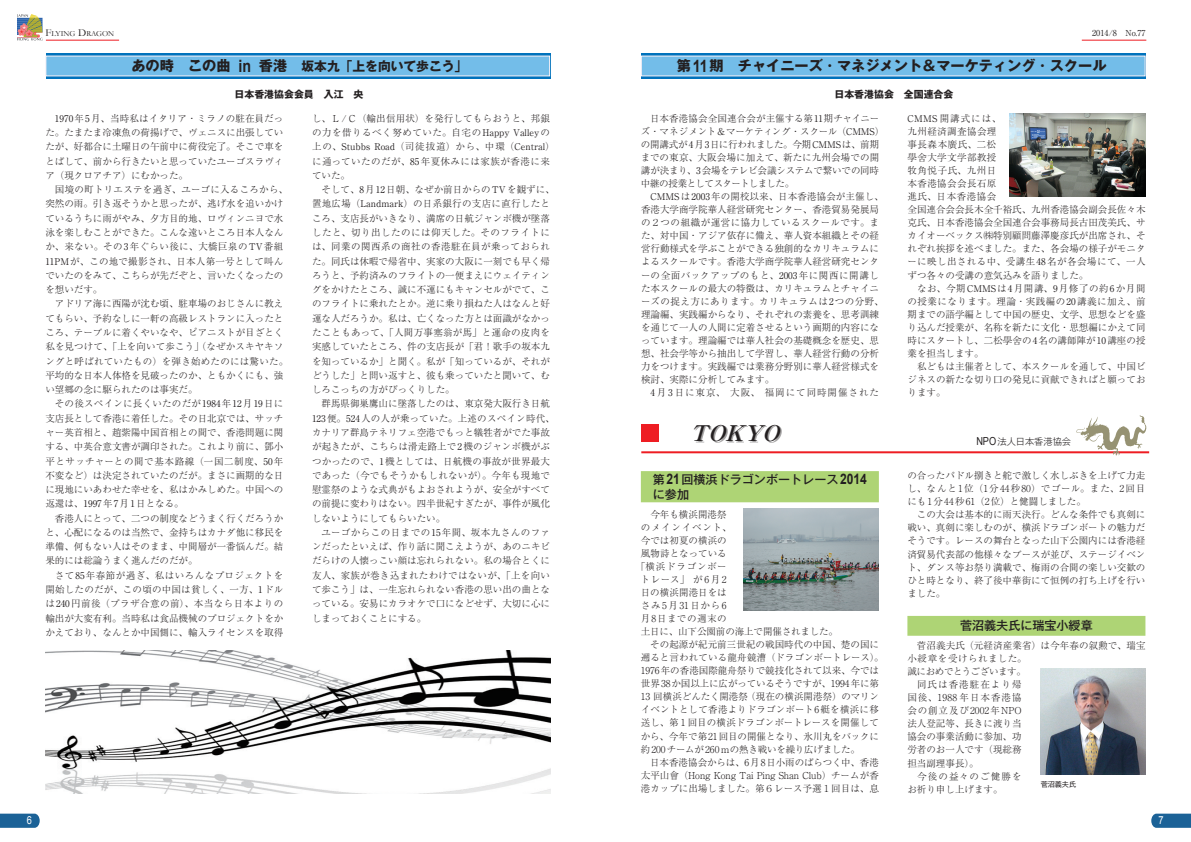
<style>
.page{position:relative;width:1191px;height:842px;background:#fff}
.page>*{position:absolute;margin:0;border:0;box-sizing:border-box;transform-origin:0 0}
.t1{font:italic 700 21.6px "Ryumin Pro";color:#231f20;scale:1.04 1}
.t2{font:700 14.2px "Gothic MB101 Pro";color:#231f20}
.t3{font:700 12.8px "Gothic MB101 Pro";color:#231f20}
.t4{font:500 12px/14.9px "Gothic MB101 Pro";color:#231f20}
.t5{font:11.1px "Arial";color:#fff;scale:.83 1}
.t6{font:700 9.9px "Gothic MB101 Pro";color:#231f20}
.t7{font:300 9.5px/14.3px "Ryumin Pro";color:#231f20}
.t8{font:300 9.5px/14.3px "Ryumin Pro";letter-spacing:.035em;color:#231f20}
.t9{font:300 9.5px "Ryumin Pro";letter-spacing:-.02em;color:#231f20}
.t10{font:300 9.5px "Ryumin Pro";letter-spacing:.02em;color:#231f20}
.t11{font:300 9.5px "Ryumin Pro";letter-spacing:.1em;color:#231f20}
.t12{font:300 9.5px "Ryumin Pro";letter-spacing:.08em;color:#231f20}
.t13{font:300 9.5px "Ryumin Pro";letter-spacing:.15em;color:#231f20}
.t14{font:300 9.5px "Ryumin Pro";letter-spacing:.115em;color:#231f20}
.t15{font:300 9.5px "Ryumin Pro";letter-spacing:.055em;color:#231f20}
.t16{font:9.2px "Ryumin Pro";color:#231f20}
.t17{font:300 9.2px "Gothic MB101 Pro";color:#231f20}
.t18{font:8.2px "Ryumin Pro";color:#231f20}
.t19{font:7.8px "Garamond";color:#231f20}
.t20{font:7.1px "Gothic MB101 Pro";color:#231f20}
.s1{font-size:10.6px}
.s2{font-size:14.2px}
.s3{font-family:"Arial";font-size:17px}
.s4{font-family:"Gothic MB101 Pro De"}
.s5{font-weight:400;font-size:9.2px}
.s6{font-weight:300;font-size:9.5px}
.s7{font-family:"Arial";font-weight:700;font-size:14.5px}
.s8{font-family:"Arial";font-weight:400;font-size:11.1px}
</style>
<div class="page">
<hr style="left:46px;top:40px;width:73px;height:1px;background:#ee1d23">
<svg style="left:17px;top:14px;width:26px;height:27px"></svg>
<hr style="left:1081px;top:40px;width:65px;height:1px;background:#ee1d23">
<svg style="left:1151px;top:814px;width:40px;height:14px"></svg>
<svg style="left:0;top:814px;width:40px;height:14px"></svg>
<svg style="left:46px;top:53px;width:504px;height:26px;background:#2384c4"></svg>
<div style="left:45px;top:56px;width:505px;height:20px;background:#73bde9"></div>
<img style="left:45px;top:651px;width:505px;height:143px">
<svg style="left:641px;top:53px;width:504px;height:26px;background:#2384c4"></svg>
<div style="left:641px;top:56px;width:504px;height:20px;background:#73bde9"></div>
<img style="left:1009px;top:113px;width:136px;height:84px">
<div style="left:641px;top:471px;width:238px;height:31px;background:#aed475"></div>
<div style="left:907px;top:616px;width:238px;height:20px;background:#aed475"></div>
<img style="left:743px;top:508px;width:135px;height:102px">
<img style="left:1040px;top:669px;width:105px;height:105px">
<div style="left:695px;top:426px;width:87px;height:16px;background:#231f20;opacity:.4"></div>
<hr style="left:641px;top:451px;width:508px;height:2px;background:#ee1d23">
<svg style="left:1076px;top:415px;width:71px;height:41px"></svg>
<div style="left:641px;top:425px;width:17px;height:17px;background:#ee1d23"></div>
<p class="t19" style="left:45px;top:28px;width:70px"><span class="s1">F</span>LYING <span class="s1">D</span>RAGON</p>
<p class="t18" style="left:1092px;top:26px;width:55px">2014/8 No.77</p>
<h3 class="t3" style="left:131px;top:55px;width:337px"><span class="s2">あの時　この曲</span> <span class="s3">in</span> <span class="s2">香港　</span>坂本九<span class="s4">「</span>上を向いて歩こう<span class="s4">」</span></h3>
<p class="t6" style="left:234px;top:86px;width:130px">日本香港協会会員　入江　央</p>
<p class="t7" style="left:45px;top:110px;width:244px;text-indent:10px"><span class="s5">1970</span>年<span class="s5">5</span>月、当時私はイタリア・ミラノの駐在員だった。たまたま冷凍魚の荷揚げで、ヴェニスに出張していたが、好都合に土曜日の午前中に荷役完了。そこで車をとばして、前から行きたいと思っていたユーゴスラヴィア（現クロアチア）にむかった。<br>　国境の町トリエステを過ぎ、ユーゴに入るころから、突然の雨。引き返そうかと思ったが、逃げ水を追いかけているうちに雨がやみ、夕方目的地、ロヴィンニヨで水泳を楽しむことができた。こんな遠いところ日本人なんか、来ない。その<span class="s5">3</span>年ぐらい後に、大橋巨泉の<span class="s5">TV</span>番組<br><span class="s5">11PM</span>が、この地で撮影され、日本人第一号として叫んでいたのをみて、こちらが先だぞと、言いたくなったのを想いだす。<br>　アドリア海に西陽が沈む頃、駐車場のおじさんに教えてもらい、予約なしに一軒の高級レストランに入ったところ、テーブルに着くやいなや、ピアニストが目ざとく私を見つけて、「上を向いて歩こう」（なぜかスキヤキソングと呼ばれていたもの）を弾き始めたのには驚いた。平均的な日本人体格を見破ったのか、ともかくにも、強い望郷の念に駆られたのは事実だ。<br>　その後スペインに長くいたのだが<span class="s5">1984</span>年<span class="s5">12</span>月<span class="s5">19</span>日に支店長として香港に着任した。その日北京では、サッチャー英首相と、趙紫陽中国首相との間で、香港問題に関する、中英合意文書が調印された。これより前に、鄧小平とサッチャーとの間で基本路線（一国二制度、<span class="s5">50</span>年不変など）は決定されていたのだが。まさに画期的な日に現地にいあわせた幸せを、私はかみしめた。中国への返還は、<span class="s5">1997</span>年<span class="s5">7</span>月<span class="s5">1</span>日となる。<br>　香港人にとって、二つの制度などうまく行くだろうかと、心配になるのは当然で、金持ちはカナダ他に移民を準備、何もない人はそのまま、中間層が一番悩んだ。結果的には総論うまく進んだのだが。<br>　さて<span class="s5">85</span>年春節が過ぎ、私はいろんなプロジェクトを開始したのだが、この頃の中国は貧しく、一方、<span class="s5">1</span>ドルは<span class="s5">240</span>円前後（プラザ合意の前）、本当なら日本よりの輸出が大変有利。当時私は食品機械のプロジェクトをかかえており、なんとか中国側に、輸入ライセンスを取得</p>
<p class="t8" style="left:312px;top:110px;width:239px">し、Ｌ<span class="s5">/</span>Ｃ（輸出信用状）を発行してもらおうと、邦銀の力を借りるべく努めていた。自宅の<span class="s5">Happy Valley</span>の</p>
<p class="t16" style="left:312px;top:140px;width:244px"><span class="s6">上の、</span>Stubbs Road<span class="s6">（司徒拔道）から、中環（</span>Central<span class="s6">）</span></p>
<p class="t7" style="left:312px;top:153px;width:244px">に通っていたのだが、<span class="s5">85</span>年夏休みには家族が香港に来ていた。<br>　そして、<span class="s5">8</span>月<span class="s5">12</span>日朝、なぜか前日からの<span class="s5">TV</span>を観ずに、置地広場（<span class="s5">Landmark</span>）の日系銀行の支店に直行したところ、支店長がいきなり、満席の日航ジャンボ機が墜落したと、切り出したのには仰天した。そのフライトには、同業の関西系の商社の香港駐在員が乗っておられた。同氏は休暇で帰省中、実家の大阪に一刻でも早く帰ろうと、予約済みのフライトの一便まえにウェイティングをかけたところ、誠に不運にもキャンセルがでて、このフライトに乗れたとか。逆に乗り損ねた人はなんと好運な人だろうか。私は、亡くなった方とは面識がなかったこともあって、「人間万事塞翁が馬」と運命の皮肉を実感していたところ、件の支店長が「君！歌手の坂本九を知っているか」と聞く。私が「知っているが、それがどうした」と問い返すと、彼も乗っていたと聞いて、むしろこっちの方がびっくりした。<br>　群馬県御巣鷹山に墜落したのは、東京発大阪行き日航<br><span class="s5">123</span>便。<span class="s5">524</span>人の人が乗っていた。上述のスペイン時代、カナリア群島テネリフェ空港でもっと犠牲者がでた事故が起きたが、こちらは滑走路上で<span class="s5">2</span>機のジャンボ機がぶつかったので、<span class="s5">1</span>機としては、日航機の事故が世界最大であった（今でもそうかもしれないが）。今年も現地で慰霊祭のような式典がもよおされようが、安全がすべての前提に変わりはない。四半世紀すぎたが、事件が風化しないようにしてもらいたい。<br>　ユーゴからこの日までの<span class="s5">15</span>年間、坂本九さんのファンだったといえば、作り話に聞こえようが、あのニキビだらけの人懐っこい顔は忘れられない。私の場合とくに友人、家族が巻き込まれたわけではないが、「上を向いて歩こう」は、一生忘れられない香港の思い出の曲となっている。安易にカラオケで口になどせず、大切に心にしまっておくことにする。</p>
<h2 class="t2" style="left:677px;top:54px;width:431px">第<span class="s3">11</span>期　チャイニーズ<span class="s4">・</span>マネジメント＆マーケティング<span class="s4">・</span>スクール</h2>
<p class="t6" style="left:834px;top:86px;width:121px">日本香港協会　全国連合会</p>
<p class="t7" style="left:640px;top:111px;width:245px;line-height:13.1px">　日本香港協会全国連合会が主催する第<span class="s5">11</span>期チャイニーズ・マネジメント＆マーケティング・スクール（<span class="s5">CMMS</span>）の開講式が<span class="s5">4</span>月<span class="s5">3</span>日に行われました。今期<span class="s5">CMMS</span>は、前期までの東京、大阪会場に加えて、新たに九州会場での開講が決まり、<span class="s5">3</span>会場をテレビ会議システムで繋いでの同時中継の授業としてスタートしました。</p>
<p class="t7" style="left:641px;top:189px;width:244px;line-height:13.1px;text-indent:10px"><span class="s5">CMMS</span>は<span class="s5">2003</span>年の開校以来、日本香港協会が主催し、香港大学商学院華人経営研究センター、香港貿易発展局の２つの組織が運営に協力しているスクールです。また、対中国・アジア依存に備え、華人資本組織とその経営行動様式を学ぶことができる独創的なカリキュラムによるスクールです。香港大学商学院華人経営研究センターの全面バックアップのもと、<span class="s5">2003</span>年に関西に開講した本スクールの最大の特徴は、カリキュラムとチャイニーズの捉え方にあります。カリキュラムは<span class="s5">2</span>つの分野、理論編、実践編からなり、それぞれの素養を、思考訓練を通じて一人の人間に定着させるという画期的内容になっています。理論編では華人社会の基礎概念を歴史、思想、社会学等から抽出して学習し、華人経営行動の分析力をつけます。実践編では業務分野別に華人経営様式を検討、実際に分析してみます。</p>
<p class="t11" style="left:650px;top:385px;width:230px"><span class="s5">4</span>月<span class="s5">3</span>日に東京、大阪、福岡にて同時開催された</p>
<h1 class="t1" style="left:689px;top:416px;width:96px">TOKYO</h1>
<p class="t4" style="left:653px;top:470px;width:215px">第<span class="s7">21</span>回横浜ドラゴンボートレース<span class="s7">2014</span>に参加</p>
<p class="t7" style="left:641px;top:506px;width:87px">　今年も横浜開港祭</p>
<p class="t12" style="left:641px;top:520px;width:92px">のメインイベント、</p>
<p class="t7" style="left:641px;top:532px;width:87px">今では初夏の横浜の</p>
<p class="t7" style="left:641px;top:545px;width:87px">風物詩となっている</p>
<p class="t12" style="left:636px;top:559px;width:92px">「横浜ドラゴンボー</p>
<p class="t14" style="left:640px;top:572px;width:87px">トレース」が6月2</p>
<p class="t7" style="left:640px;top:584px;width:87px">日の横浜開港日をは</p>
<p class="t13" style="left:641px;top:598px;width:87px">さみ5月31日から6</p>
<p class="t15" style="left:641px;top:611px;width:87px">月8日までの週末の</p>
<p class="t7" style="left:641px;top:624px;width:199px">土日に、山下公園前の海上で開催されました。</p>
<p class="t7" style="left:641px;top:637px;width:240px">　その起源が紀元前三世紀の戦国時代の中国、楚の国に</p>
<p class="t7" style="left:641px;top:650px;width:244px">遡ると言われている龍舟競漕（ドラゴンボートレース）。</p>
<p class="t7" style="left:641px;top:663px;width:240px">1976年の香港国際龍舟祭りで競技化されて以来、今では</p>
<p class="t7" style="left:641px;top:676px;width:240px">世界38か国以上に広がっているそうですが、1994年に第</p>
<p class="t7" style="left:641px;top:689px;width:240px">13 回横浜どんたく開港祭 （現在の横浜開港祭）のマリン</p>
<p class="t10" style="left:641px;top:702px;width:240px">イベントとして香港よりドラゴンボート6艇を横浜に移</p>
<p class="t7" style="left:641px;top:715px;width:240px">送し、第１回目の横浜ドラゴンボートレースを開催して</p>
<p class="t7" style="left:641px;top:728px;width:240px">から、今年で第21回目の開催となり、氷川丸をバックに</p>
<p class="t9" style="left:641px;top:741px;width:221px">約200チームが260ｍの熱き戦いを繰り広げました。</p>
<p class="t7" style="left:641px;top:754px;width:239px">　日本香港協会からは、6月8日小雨のばらつく中、香港</p>
<p class="t7" style="left:641px;top:767px;width:239px">太平山會（Hong Kong Tai Ping Shan Club）チームが香</p>
<p class="t7" style="left:641px;top:780px;width:239px">港カップに出場しました。第６レース予選１回目は、息</p>
<p class="t7" style="left:907px;top:111px;width:239px;line-height:13.1px"><span class="s5">CMMS</span> 開講式には、<br>九州経済調査協会理<br>事長森本廣氏、二松<br>學舍大学文学部教授<br>牧角悦子氏、九州日<br>本香港協会会長石原<br>進氏、日本香港協会<br>全国連合会会長木全千裕氏、九州香港協会副会長佐々木克氏、日本香港協会全国連合会事務局長古田茂美氏、サカイオーベックス㈱特別顧問藤澤慶彦氏が出席され、それぞれ挨拶を述べました。また、各会場の様子がモニターに映し出される中、受講生<span class="s5">48</span>名が各会場にて、一人ずつ各々の受講の意気込みを語りました。<br>　なお、今期<span class="s5">CMMS</span>は<span class="s5">4</span>月開講、<span class="s5">9</span>月修了の約<span class="s5">6</span>か月間の授業になります。理論・実践編の<span class="s5">20</span>講義に加え、前期までの語学編として中国の歴史、文学、思想などを盛り込んだ授業が、名称を新たに文化・思想編にかえて同時にスタートし、二松學舍の<span class="s5">4</span>名の講師陣が<span class="s5">10</span>講座の授業を担当します。<br>　私どもは主催者として、本スクールを通して、中国ビジネスの新たな切り口の発見に貢献できればと願っております。</p>
<p class="t17" style="left:976px;top:434px;width:96px"><span class="s8">NPO</span>法人日本香港協会</p>
<p class="t7" style="left:907px;top:468px;width:239px;line-height:13.1px">の合ったパドル捌きと舵で激しく水しぶきを上げて力走し、なんと1位（1分44秒80）でゴール。また、2回目にも1分44秒61（2位）と健闘しました。<br>　この大会は基本的に雨天決行。どんな条件でも真剣に戦い、真剣に楽しむのが、横浜ドラゴンボートの魅力だそうです。レースの舞台となった山下公園内には香港経済貿易代表部の他様々なブースが並び、ステージイベント、ダンス等お祭り満載で、梅雨の合間の楽しい交歓のひと時となり、終了後中華街にて恒例の打ち上げを行いました。</p>
<p class="t4" style="left:960px;top:617px;width:134px">菅沼義夫氏に瑞宝小綬章</p>
<p class="t7" style="left:907px;top:638px;width:240px;line-height:13.1px">　菅沼義夫氏（元経済産業省）は今年春の叙勲で、瑞宝小綬章を受けられました。<br>誠におめでとうございます。<br>　同氏は香港駐在より帰<br>国後、1988 年日本香港協<br>会の創立及び2002年NPO<br>法人登記等、長きに渡り当<br>協会の事業活動に参加、功<br>労者のお一人です（現総務<br>担当副理事長）。<br>　今後の益々のご健勝を<br>お祈り申し上げます。</p>
<p class="t20" style="left:1040px;top:778px;width:37px">菅沼義夫氏</p>
<p class="t5" style="left:27px;top:813px;width:8px">6</p>
<p class="t5" style="left:1158px;top:813px;width:8px">7</p>
</div>
